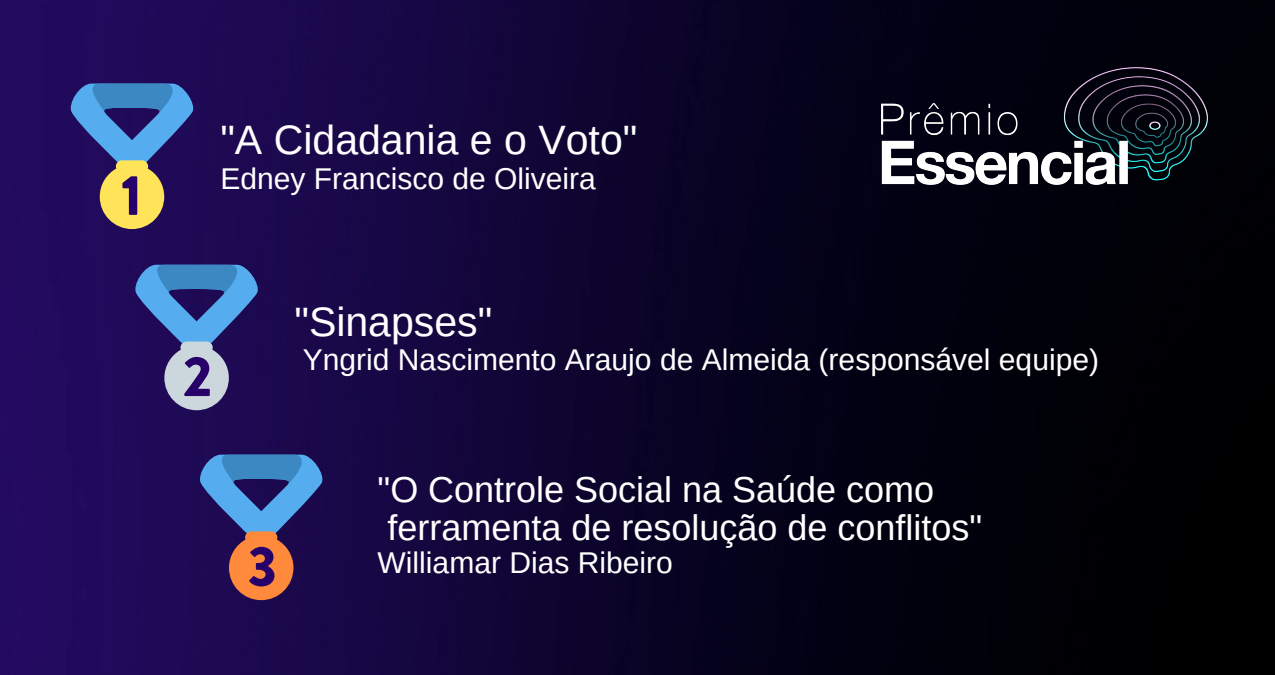
<style>
.page{position:relative;width:1275px;height:675px;background:#fff}
.page>*{position:absolute;margin:0;border:0;box-sizing:border-box;transform-origin:0 0}
.t1{font:41px "Arimo";color:#fff}
.t2{font:36px "Arimo";color:#fff}
.t3{font:30px "Arimo";color:#fff}
</style>
<div class="page">
<img style="left:0;top:0;width:1275px;height:675px">
<svg style="left:68px;top:84px;width:128px;height:145px;background:#535e85"></svg>
<svg style="left:132px;top:265px;width:129px;height:145px;background:#485997"></svg>
<svg style="left:197px;top:455px;width:129px;height:145px;background:#4f4d7b"></svg>
<img style="left:882px;top:68px;width:325px;height:116px">
<p class="t1" style="left:220px;top:117px;width:418px">"A Cidadania e o Voto"</p>
<p class="t3" style="left:220px;top:162px;width:377px">Edney Francisco de Oliveira</p>
<p class="t1" style="left:294px;top:298px;width:199px">"Sinapses"</p>
<p class="t3" style="left:303px;top:343px;width:798px">Yngrid Nascimento Araujo de Almeida (responsável equipe)</p>
<p class="t2" style="left:378px;top:469px;width:558px">"O Controle Social na Saúde como</p>
<p class="t2" style="left:388px;top:508px;width:596px">ferramenta de resolução de conflitos"</p>
<p class="t3" style="left:378px;top:546px;width:297px">Williamar Dias Ribeiro</p>
</div>
